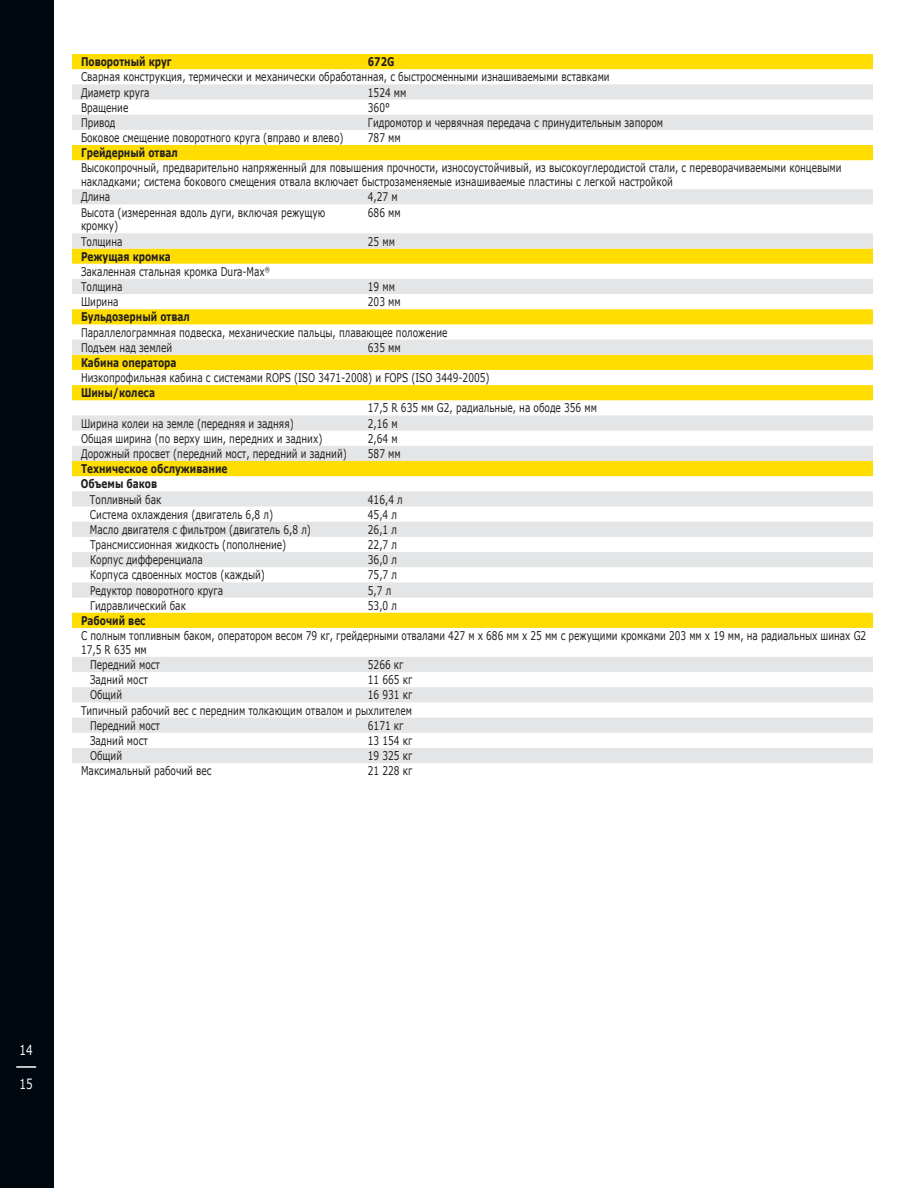
<style>
.page{position:relative;width:918px;height:1188px;background:#fff}
.page>*{position:absolute;margin:0;border:0;box-sizing:border-box;transform-origin:0 0}
.t1{font:13.8px "Verdana";color:#fff;scale:.75 1}
.t2{font:12px/15.1px "Verdana";color:#231f20;scale:.75 1}
.t3{font:700 12px "Verdana";color:#231f20;scale:.75 1}
.s1{font-weight:700}
</style>
<div class="page">
<div style="left:72px;top:54px;width:801px;height:16px;background:#fd0"></div>
<svg style="left:72px;top:84px;width:801px;height:679px"></svg>
<div style="left:0;top:0;width:54px;height:1188px;background:#00080f"></div>
<hr style="left:16px;top:1066px;width:20px;height:2px;background:#fff">
<p class="t3" style="left:81px;top:54px;width:122px">Поворотный круг</p>
<p class="t2" style="left:81px;top:54px;width:706px;text-indent:287px"><span class="s1">672G<br></span>Сварная конструкция, термически и механически обработанная, с быстросменными изнашиваемыми вставками<br>Диаметр круга</p>
<p class="t2" style="left:368px;top:84px;width:53px">1524 мм</p>
<p class="t2" style="left:81px;top:99px;width:65px">Вращение</p>
<p class="t2" style="left:368px;top:99px;width:31px">360°</p>
<p class="t2" style="left:81px;top:115px;width:48px">Привод</p>
<p class="t2" style="left:368px;top:115px;width:395px">Гидромотор и червячная передача с принудительным запором</p>
<p class="t2" style="left:81px;top:130px;width:352px">Боковое смещение поворотного круга (вправо и влево)</p>
<p class="t2" style="left:368px;top:130px;width:45px">787 мм</p>
<p class="t2" style="left:81px;top:145px;width:1016px"><span class="s1">Грейдерный отвал<br></span>Высокопрочный, предварительно напряженный для повышения прочности, износоустойчивый, из высокоуглеродистой стали, с переворачиваемыми концевыми</p>
<p class="t2" style="left:81px;top:174px;width:791px">накладками; система бокового смещения отвала включает быстрозаменяемые изнашиваемые пластины с легкой настройкой<br>Длина</p>
<p class="t2" style="left:368px;top:189px;width:41px">4,27 м</p>
<p class="t2" style="left:81px;top:205px;width:327px;line-height:13.8px">Высота (измеренная вдоль дуги, включая режущую кромку)</p>
<p class="t2" style="left:368px;top:204px;width:45px">686 мм</p>
<p class="t2" style="left:81px;top:233px;width:57px">Толщина</p>
<p class="t2" style="left:368px;top:233px;width:38px">25 мм</p>
<p class="t2" style="left:81px;top:248px;width:254px"><span class="s1">Режущая кромка<br></span>Закаленная стальная кромка Dura-Max<sup>®<br></sup>Толщина</p>
<p class="t2" style="left:368px;top:279px;width:38px">19 мм</p>
<p class="t2" style="left:81px;top:294px;width:52px">Ширина</p>
<p class="t2" style="left:368px;top:294px;width:45px">203 мм</p>
<p class="t2" style="left:81px;top:309px;width:490px"><span class="s1">Бульдозерный отвал<br></span>Параллелограммная подвеска, механические пальцы, плавающее положение<br>Подъем над землей</p>
<p class="t2" style="left:368px;top:339px;width:45px">635 мм</p>
<p class="t3" style="left:81px;top:355px;width:129px">Кабина оператора</p>
<p class="t2" style="left:81px;top:370px;width:546px">Низкопрофильная кабина с системами ROPS (ISO 3471-2008) и FOPS (ISO 3449-2005)</p>
<p class="t3" style="left:81px;top:385px;width:100px">Шины/колеса</p>
<p class="t2" style="left:368px;top:400px;width:307px">17,5 R 635 мм G2, радиальные, на ободе 356 мм</p>
<p class="t2" style="left:81px;top:415px;width:285px">Ширина колеи на земле (передняя и задняя)</p>
<p class="t2" style="left:368px;top:415px;width:41px">2,16 м</p>
<p class="t2" style="left:81px;top:430px;width:323px">Общая ширина (по верху шин, передних и задних)</p>
<p class="t2" style="left:368px;top:430px;width:41px">2,64 м</p>
<p class="t2" style="left:81px;top:446px;width:356px">Дорожный просвет (передний мост, передний и задний)</p>
<p class="t2" style="left:368px;top:446px;width:45px">587 мм</p>
<p class="t3" style="left:81px;top:461px;width:197px">Техническое обслуживание</p>
<p class="t3" style="left:81px;top:476px;width:103px">Объемы баков</p>
<p class="t2" style="left:90px;top:491px;width:97px">Топливный бак</p>
<p class="t2" style="left:368px;top:491px;width:48px">416,4 л</p>
<p class="t2" style="left:90px;top:506px;width:246px">Система охлаждения (двигатель 6,8 л)</p>
<p class="t2" style="left:368px;top:506px;width:40px">45,4 л</p>
<p class="t2" style="left:90px;top:522px;width:296px">Масло двигателя с фильтром (двигатель 6,8 л)</p>
<p class="t2" style="left:368px;top:522px;width:40px">26,1 л</p>
<p class="t2" style="left:90px;top:537px;width:263px">Трансмиссионная жидкость (пополнение)</p>
<p class="t2" style="left:368px;top:537px;width:40px">22,7 л</p>
<p class="t2" style="left:90px;top:552px;width:152px">Корпус дифференциала</p>
<p class="t2" style="left:368px;top:552px;width:40px">36,0 л</p>
<p class="t2" style="left:90px;top:567px;width:235px">Корпуса сдвоенных мостов (каждый)</p>
<p class="t2" style="left:368px;top:567px;width:40px">75,7 л</p>
<p class="t2" style="left:90px;top:582px;width:179px">Редуктор поворотного круга</p>
<p class="t2" style="left:368px;top:582px;width:33px">5,7 л</p>
<p class="t2" style="left:90px;top:597px;width:130px">Гидравлический бак</p>
<p class="t2" style="left:368px;top:597px;width:40px">53,0 л</p>
<p class="t2" style="left:81px;top:613px;width:1049px"><span class="s1">Рабочий вес<br></span>С полным топливным баком, оператором весом 79 кг, грейдерными отвалами 427 м x 686 мм x 25 мм с режущими кромками 203 мм x 19 мм, на радиальных шинах G2</p>
<p class="t2" style="left:90px;top:642px;width:95px;text-indent:-9px">17,5 R 635 мм<br>Передний мост</p>
<p class="t2" style="left:368px;top:657px;width:49px">5266 кг</p>
<p class="t2" style="left:90px;top:672px;width:79px">Задний мост</p>
<p class="t2" style="left:368px;top:672px;width:61px">11 665 кг</p>
<p class="t2" style="left:90px;top:687px;width:44px">Общий</p>
<p class="t2" style="left:368px;top:687px;width:61px">16 931 кг</p>
<p class="t2" style="left:81px;top:702px;width:443px">Типичный рабочий вес с передним толкающим отвалом и рыхлителем</p>
<p class="t2" style="left:90px;top:717px;width:95px">Передний мост</p>
<p class="t2" style="left:368px;top:717px;width:49px">6171 кг</p>
<p class="t2" style="left:90px;top:733px;width:79px">Задний мост</p>
<p class="t2" style="left:368px;top:733px;width:61px">13 154 кг</p>
<p class="t2" style="left:90px;top:748px;width:44px">Общий</p>
<p class="t2" style="left:368px;top:748px;width:61px">19 325 кг</p>
<p class="t2" style="left:81px;top:763px;width:176px">Максимальный рабочий вес</p>
<p class="t2" style="left:368px;top:763px;width:61px">21 228 кг</p>
<p class="t1" style="left:20px;top:1041px;width:19px">14</p>
<p class="t1" style="left:20px;top:1075px;width:19px">15</p>
</div>
